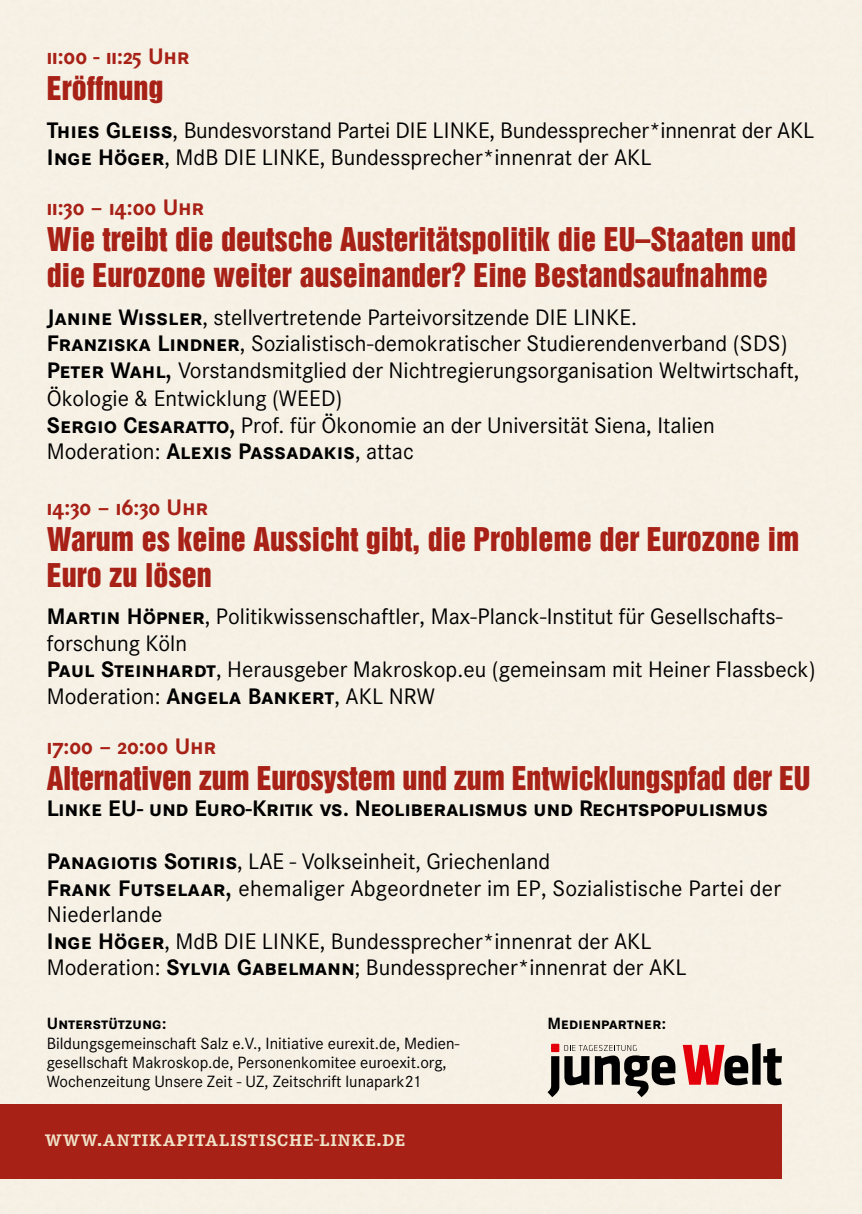
<style>
.page{position:relative;width:862px;height:1214px;background:#fff}
.page>*{position:absolute;margin:0;border:0;box-sizing:border-box;transform-origin:0 0}
.t1{font:30px/36px "Helvetica Inserat LT";color:#a72117}
.t2{font:22px/26.4px "Corporate SBQ";color:#000}
.t3{font:700 22px "Corporate S Expert BQ";letter-spacing:.01em;color:#000}
.t4{font:700 22px "Corporate S Expert BQ";color:#a72117}
.t5{font:500 22px "Corporate E Expert BQ";letter-spacing:.015em;color:#f0e3c8}
.t6{font:16px/19.2px "Corporate SBQ";color:#000}
.t7{font:700 16px "Corporate S Expert BQ";letter-spacing:.005em;color:#000}
.s1{font-family:"Corporate S Expert BQ";font-weight:700}
</style>
<div class="page">
<div style="left:0;top:0;width:862px;height:1213px;background:#f6f0e5"></div>
<div style="left:0;top:1103px;width:782px;height:75px;background:#a72117"></div>
<svg style="left:683px;top:1043px;width:99px;height:42px"></svg>
<svg style="left:547px;top:1044px;width:128px;height:52px"></svg>
<p class="t4" style="left:47px;top:43px;width:144px">11:00 - 11:25 Uhr</p>
<h1 class="t1" style="left:47px;top:71px;width:118px">Eröffnung</h1>
<p class="t2" style="left:47px;top:117px;width:769px"><span class="s1">Thies Gleiss</span>, Bundesvorstand Partei DIE LINKE, Bundessprecher*innenrat der AKL<br><span class="s1">Inge Höger</span>, MdB DIE LINKE, Bundessprecher*innenrat der AKL</p>
<p class="t4" style="left:47px;top:194px;width:159px">11:30 – 14:00 Uhr</p>
<h1 class="t1" style="left:47px;top:222px;width:751px">Wie treibt die deutsche Austeritätspolitik die EU–Staaten und die Eurozone weiter auseinander? Eine Bestandsaufnahme</h1>
<p class="t2" style="left:47px;top:304px;width:754px"><span class="s1">Janine Wissler</span>, stellvertretende Parteivorsitzende DIE LINKE.<br><span class="s1">Franziska Lindner</span>, Sozialistisch-demokratischer Studierendenverband (SDS)<br><span class="s1">Peter Wahl,</span> Vorstandsmitglied der Nichtregierungsorganisation Weltwirtschaft,</p>
<p class="t2" style="left:47px;top:386px;width:669px">Ökologie &amp; Entwicklung (WEED)<br><span class="s1">Sergio Cesaratto,</span> Prof. für Ökonomie an der Universität Siena, Italien<br>Moderation: <span class="s1">Alexis Passadakis</span>, attac</p>
<p class="t4" style="left:47px;top:493px;width:163px">14:30 – 16:30 Uhr</p>
<h1 class="t1" style="left:47px;top:521px;width:754px">Warum es keine Aussicht gibt, die Probleme der Eurozone im<br>Euro zu lösen</h1>
<p class="t2" style="left:47px;top:603px;width:770px"><span class="s1">Martin Höpner</span>, Politikwissenschaftler, Max-Planck-Institut für Gesellschafts&shy;forschung Köln<br><span class="s1">Paul Steinhardt</span>, Herausgeber Makroskop.eu (gemeinsam mit Heiner Flassbeck)<br>Moderation: <span class="s1">Angela Bankert</span>, AKL NRW</p>
<p class="t4" style="left:47px;top:732px;width:171px">17:00 – 20:00 Uhr</p>
<h1 class="t1" style="left:47px;top:760px;width:765px">Alternativen zum Eurosystem und zum Entwicklungspfad der EU</h1>
<p class="t3" style="left:47px;top:795px;width:722px">Linke EU- und Euro-Kritik vs. Neoliberalismus und Rechtspopulismus</p>
<p class="t2" style="left:47px;top:848px;width:736px"><span class="s1">Panagiotis Sotiris</span>, LAE - Volkseinheit, Griechenland<br><span class="s1">Frank Futselaar,</span> ehemaliger Abgeordneter im EP, Sozialistische Partei der Niederlande<br><span class="s1">Inge Höger</span>, MdB DIE LINKE, Bundessprecher*innenrat der AKL<br>Moderation: <span class="s1">Sylvia Gabelmann</span>; Bundessprecher*innenrat der AKL</p>
<p class="t7" style="left:47px;top:1013px;width:121px">Unterstützung:</p>
<p class="t6" style="left:47px;top:1033px;width:414px">Bildungsgemeinschaft Salz e.V., Initiative eurexit.de, Medien&shy;gesellschaft Makroskop.de, Personenkomitee euroexit.org,<br>Wochenzeitung Unsere Zeit - UZ, Zeitschrift lunapark21</p>
<p class="t7" style="left:547px;top:1013px;width:120px">Medienpartner:</p>
<p class="t5" style="left:45px;top:1124px;width:362px">www.antikapitalistische-linke.de</p>
</div>
